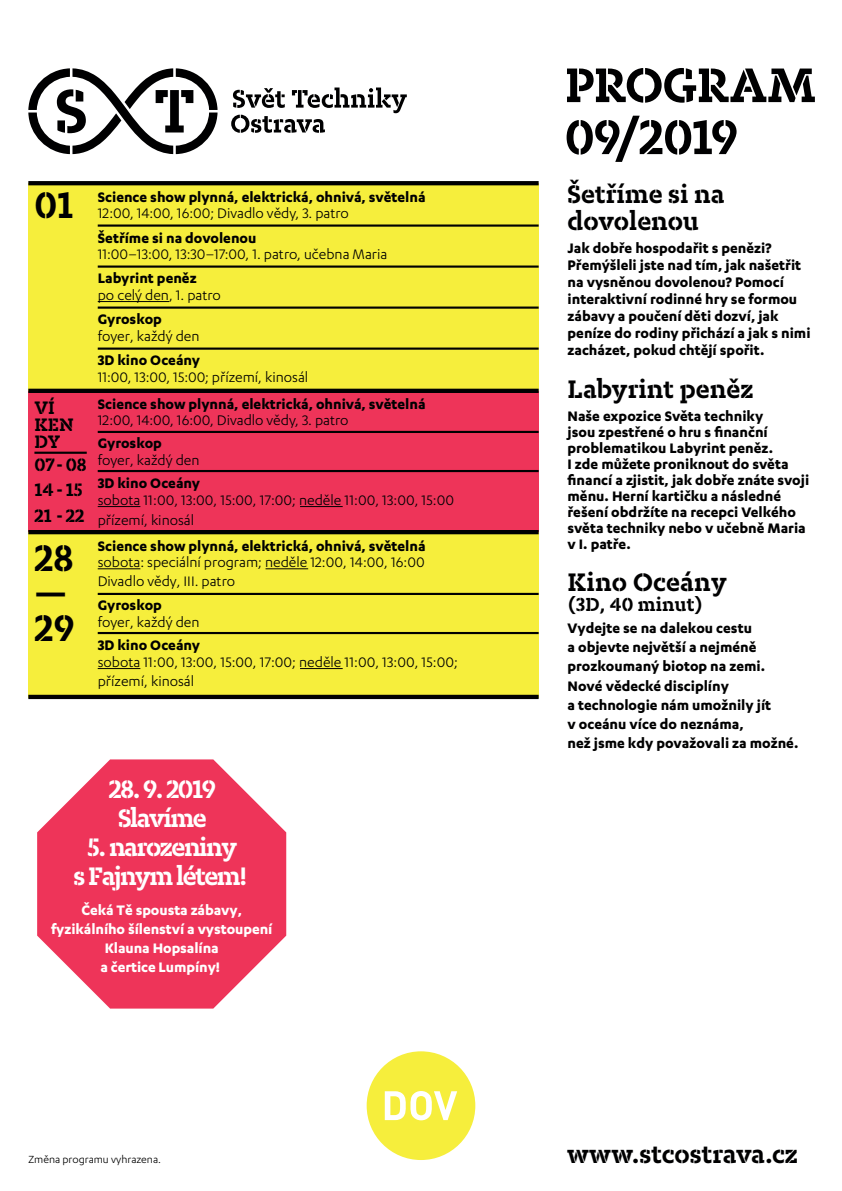
<style>
.page{position:relative;width:842px;height:1191px;background:#fff}
.page>*{position:absolute;margin:0;border:0;box-sizing:border-box;transform-origin:0 0}
.t1{font:700 56.5px/52px "Karbon Slab Stencil";letter-spacing:-.02em;color:#000001}
.t2{font:700 43px/35px "Karbon Slab Stencil";color:#000001}
.t3{font:700 29.5px/27px "Karbon Slab Stencil";color:#000001}
.t4{font:700 29.5px/29px "Karbon Slab Stencil";letter-spacing:-.05em;color:#fff;text-align:center}
.t5{font:700 22px "Karbon Slab Stencil";letter-spacing:.005em;color:#000001}
.t6{font:700 21px/17px "Karbon Slab Stencil";color:#000001}
.t7{font:700 16px/16px "Karbon";color:#000001}
.t8{font:16px/19.2px "Karbon";color:#000001}
.t9{font:700 16px/19.2px "Karbon";letter-spacing:-.005em;color:#fff;text-align:center}
.t10{font:12px "Karbon";color:#000001}
</style>
<div class="page">
<div style="left:28px;top:183px;width:511px;height:207px;background:#f6ee3c"></div>
<div style="left:28px;top:391px;width:511px;height:141px;background:#ee3459"></div>
<div style="left:28px;top:532px;width:511px;height:166px;background:#f6ee3c"></div>
<svg style="left:367px;top:1051px;width:108px;height:109px"></svg>
<svg style="left:28px;top:68px;width:190px;height:86px"></svg>
<svg style="left:231px;top:87px;width:176px;height:46px"></svg>
<svg style="left:28px;top:181px;width:511px;height:4px;background:#040404"></svg>
<svg style="left:37px;top:759px;width:249px;height:249px;fill:#ee3459"></svg>
<hr style="left:98px;top:224px;width:441px;height:3px;background:#000001">
<hr style="left:98px;top:265px;width:441px;height:3px;background:#000001">
<hr style="left:98px;top:301px;width:71px;height:1px;background:#000001">
<hr style="left:98px;top:306px;width:441px;height:3px;background:#000001">
<hr style="left:98px;top:347px;width:441px;height:3px;background:#000001">
<hr style="left:28px;top:389px;width:511px;height:4px;background:#000001">
<hr style="left:98px;top:431px;width:441px;height:2px;background:#000001">
<hr style="left:34px;top:451px;width:53px;height:3px;background:#000001">
<hr style="left:98px;top:470px;width:441px;height:2px;background:#000001">
<hr style="left:28px;top:530px;width:511px;height:4px;background:#000001">
<hr style="left:28px;top:695px;width:511px;height:4px;background:#000001">
<hr style="left:98px;top:506px;width:42px;height:1px;background:#000001">
<hr style="left:98px;top:593px;width:441px;height:2px;background:#000001">
<hr style="left:98px;top:632px;width:441px;height:2px;background:#000001">
<hr style="left:98px;top:668px;width:42px;height:1px;background:#000001">
<hr style="left:300px;top:506px;width:43px;height:1px;background:#000001">
<hr style="left:98px;top:568px;width:42px;height:1px;background:#000001">
<hr style="left:266px;top:568px;width:42px;height:1px;background:#000001">
<hr style="left:300px;top:668px;width:43px;height:1px;background:#000001">
<h2 class="t2" style="left:34px;top:186px;width:41px">01</h2>
<h3 class="t6" style="left:34px;top:398px;width:41px">VÍ<br>KEN<br>DY</h3>
<h3 class="t6" style="left:34px;top:451px;width:54px;line-height:25.2px">07-08<br>14-15<br>21-22</h3>
<h2 class="t2" style="left:34px;top:539px;width:42px">28 —<br>29</h2>
<p class="t7" style="left:98px;top:188px;width:329px">Science show plynná, elektrická, ohnivá, světelná</p>
<p class="t8" style="left:98px;top:203px;width:253px">12:00, 14:00, 16:00; Divadlo vědy, 3. patro</p>
<p class="t7" style="left:98px;top:229px;width:160px">Šetříme si na dovolenou</p>
<p class="t8" style="left:98px;top:244px;width:291px">11:00–13:00, 13:30–17:00, 1. patro, učebna Maria</p>
<p class="t7" style="left:98px;top:269px;width:101px">Labyrint peněz</p>
<p class="t8" style="left:98px;top:285px;width:125px">po celý den, 1. patro</p>
<p class="t7" style="left:98px;top:310px;width:66px">Gyroskop</p>
<p class="t8" style="left:98px;top:326px;width:103px">foyer, každý den</p>
<p class="t7" style="left:98px;top:351px;width:104px">3D kino Oceány</p>
<p class="t8" style="left:98px;top:367px;width:212px">11:00, 13:00, 15:00; přízemí, kinosál</p>
<p class="t7" style="left:98px;top:396px;width:329px">Science show plynná, elektrická, ohnivá, světelná</p>
<p class="t8" style="left:98px;top:410px;width:252px">12:00, 14:00, 16:00, Divadlo vědy, 3. patro</p>
<p class="t7" style="left:98px;top:434px;width:66px">Gyroskop</p>
<p class="t8" style="left:98px;top:450px;width:103px">foyer, každý den</p>
<p class="t7" style="left:98px;top:474px;width:104px">3D kino Oceány</p>
<p class="t8" style="left:98px;top:490px;width:358px">sobota 11:00, 13:00, 15:00, 17:00; neděle 11:00, 13:00, 15:00 přízemí, kinosál</p>
<p class="t7" style="left:98px;top:538px;width:329px">Science show plynná, elektrická, ohnivá, světelná</p>
<p class="t8" style="left:98px;top:552px;width:328px">sobota: speciální program; neděle 12:00, 14:00, 16:00<br>Divadlo vědy, III. patro</p>
<p class="t7" style="left:98px;top:596px;width:66px">Gyroskop</p>
<p class="t8" style="left:98px;top:612px;width:103px">foyer, každý den</p>
<p class="t7" style="left:98px;top:636px;width:104px">3D kino Oceány</p>
<p class="t8" style="left:98px;top:652px;width:362px">sobota 11:00, 13:00, 15:00, 17:00; neděle 11:00, 13:00, 15:00; přízemí, kinosál</p>
<h3 class="t4" style="left:109px;top:774px;width:109px">28. 9. 2019<br>Slavíme</h3>
<h3 class="t4" style="left:74px;top:832px;width:175px">5. narozeniny<br>s Fajnym létem!</h3>
<p class="t9" style="left:51px;top:899px;width:223px">Čeká Tě spousta zábavy, fyzikálního šílenství a vystoupení<br>Klauna Hopsalína<br>a čertice Lumpíny!</p>
<h1 class="t1" style="left:565px;top:57px;width:253px">PROGRAM<br>09/2019</h1>
<h3 class="t3" style="left:567px;top:180px;width:159px">Šetříme si na dovolenou</h3>
<p class="t7" style="left:567px;top:239px;width:245px;line-height:17px">Jak dobře hospodařit s penězi?<br>Přemýšleli jste nad tím, jak našetřit na vysněnou dovolenou? Pomocí interaktivní rodinné hry se formou zábavy a poučení děti dozví, jak peníze do rodiny přichází a jak s nimi zacházet, pokud chtějí spořit.</p>
<h3 class="t3" style="left:567px;top:375px;width:187px">Labyrint peněz</h3>
<p class="t7" style="left:567px;top:407px;width:243px">Naše expozice Světa techniky<br>jsou zpestřené o hru s finanční problematikou Labyrint peněz.<br>I zde můžete proniknout do světa financí a zjistit, jak dobře znáte svoji měnu. Herní kartičku a následné řešení obdržíte na recepci Velkého světa techniky nebo v učebně Maria v I. patře.</p>
<h3 class="t3" style="left:567px;top:567px;width:161px">Kino Oceány</h3>
<h3 class="t5" style="left:567px;top:591px;width:137px">(3D, 40 minut)</h3>
<p class="t7" style="left:567px;top:618px;width:232px;line-height:19.2px">Vydejte se na dalekou cestu<br>a objevte největší a nejméně prozkoumaný biotop na zemi.<br>Nové vědecké disciplíny<br>a technologie nám umožnily jít<br>v oceánu více do neznáma,<br>než jsme kdy považovali za možné.</p>
<p class="t10" style="left:28px;top:1152px;width:134px">Změna programu vyhrazena.</p>
<h3 class="t3" style="left:567px;top:1139px;width:232px">www.stcostrava.cz</h3>
</div>
